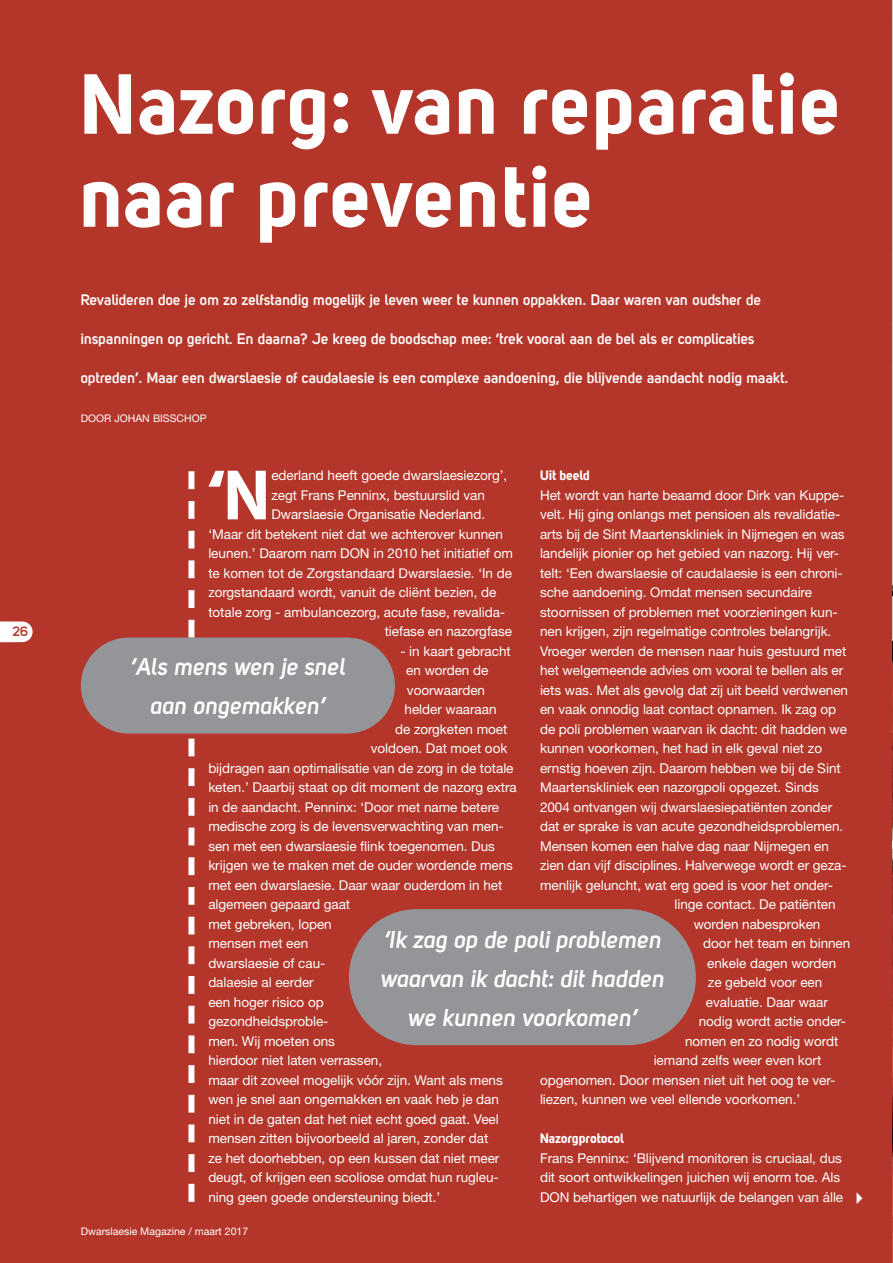
<style>
.page{position:relative;width:893px;height:1263px;background:#fff}
.page>*{position:absolute;margin:0;border:0;box-sizing:border-box;transform-origin:0 0}
.t1{font:84px/93px "Uni Sans Bold";letter-spacing:.015em;color:#fff}
.t2{font:68.7px "Uni Sans Bold";color:#fff}
.t3{font:24px/39px "Uni Sans Semi Bold Italic";color:#fff;text-align:center}
.t4{font:700 15px "Uni Sans Semi";color:#fff}
.t5{font:13.5px/19.5px "Helvetica Neue";color:#fff}
.t6{font:13.5px "Uni Sans Bold";color:#fff}
.t7{font:700 13.5px "Uni Sans Semi";color:#b43529}
.t8{font:13.5px "European Pi Three";color:#fff}
.t9{font:10.5px "Helvetica Neue";color:#fff}
.t10{font:10.5px "Helvetica Neue";color:#fff}
</style>
<div class="page">
<div style="left:0;top:0;width:892px;height:1263px;background:#b43529"></div>
<img style="left:892px;top:0;width:1px;height:1263px">
<svg style="left:0;top:621px;width:33px;height:21px"></svg>
<svg style="left:188px;top:489px;width:6px;height:695px"></svg>
<div style="left:188px;top:471px;width:6px;height:18px;background:#fff"></div>
<div style="left:188px;top:1184px;width:6px;height:18px;background:#fff"></div>
<div style="left:81px;top:637px;width:314px;height:96px;background:#939598;border-radius:48px"></div>
<div style="left:349px;top:909px;width:347px;height:136px;background:#939598;border-radius:68px"></div>
<p class="t7" style="left:13px;top:626px;width:17px">26</p>
<h1 class="t1" style="left:81px;top:68px;width:763px">Nazorg: van reparatie naar preventie</h1>
<p class="t4" style="left:81px;top:294px;width:682px">Revalideren doe je om zo zelfstandig mogelijk je leven weer te kunnen oppakken. Daar waren van oudsher de</p>
<p class="t4" style="left:81px;top:333px;width:675px">inspanningen op gericht. En daarna? Je kreeg de boodschap mee: ‘trek vooral aan de bel als er complicaties</p>
<p class="t4" style="left:81px;top:372px;width:709px">optreden’. Maar een dwarslaesie of caudalaesie is een complexe aandoening, die blijvende aandacht nodig maakt.</p>
<p class="t10" style="left:81px;top:414px;width:127px">DOOR JOHAN BISSCHOP</p>
<p class="t6" style="left:540px;top:471px;width:52px">Uit beeld</p>
<p class="t5" style="left:540px;top:486px;width:306px">Het wordt van harte beaamd door Dirk van Kuppe-</p>
<p class="t5" style="left:540px;top:506px;width:302px">velt. Hij ging onlangs met pensioen als revalidatie-</p>
<p class="t5" style="left:540px;top:525px;width:306px">arts bij de Sint Maartenskliniek in Nijmegen en was</p>
<p class="t5" style="left:540px;top:545px;width:301px">landelijk pionier op het gebied van nazorg. Hij ver-</p>
<p class="t5" style="left:540px;top:564px;width:304px">telt: ‘Een dwarslaesie of caudalaesie is een chroni-</p>
<p class="t5" style="left:540px;top:584px;width:274px">sche aandoening. Omdat mensen secundaire</p>
<p class="t5" style="left:540px;top:603px;width:299px">stoornissen of problemen met voorzieningen kun-</p>
<p class="t5" style="left:540px;top:623px;width:293px">nen krijgen, zijn regelmatige controles belangrijk.</p>
<p class="t5" style="left:540px;top:642px;width:308px">Vroeger werden de mensen naar huis gestuurd met</p>
<p class="t5" style="left:540px;top:662px;width:305px">het welgemeende advies om vooral te bellen als er</p>
<p class="t5" style="left:540px;top:681px;width:310px">iets was. Met als gevolg dat zij uit beeld verdwenen</p>
<p class="t5" style="left:540px;top:701px;width:298px">en vaak onnodig laat contact opnamen. Ik zag op</p>
<p class="t5" style="left:540px;top:720px;width:308px">de poli problemen waarvan ik dacht: dit hadden we</p>
<p class="t5" style="left:540px;top:740px;width:284px">kunnen voorkomen, het had in elk geval niet zo</p>
<p class="t5" style="left:540px;top:759px;width:302px">ernstig hoeven zijn. Daarom hebben we bij de Sint</p>
<p class="t5" style="left:540px;top:779px;width:280px">Maartenskliniek een nazorgpoli opgezet. Sinds</p>
<p class="t5" style="left:540px;top:798px;width:294px">2004 ontvangen wij dwarslaesiepatiënten zonder</p>
<p class="t5" style="left:540px;top:818px;width:305px">dat er sprake is van acute gezondheidsproblemen.</p>
<p class="t5" style="left:540px;top:837px;width:290px">Mensen komen een halve dag naar Nijmegen en</p>
<p class="t5" style="left:540px;top:857px;width:308px">zien dan vijf disciplines. Halverwege wordt er geza-</p>
<p class="t5" style="left:540px;top:876px;width:295px">menlijk geluncht, wat erg goed is voor het onder-</p>
<p class="t5" style="left:674px;top:896px;width:163px">linge contact. De patiënten</p>
<p class="t5" style="left:694px;top:915px;width:128px">worden nabesproken</p>
<p class="t5" style="left:703px;top:935px;width:149px">door het team en binnen</p>
<p class="t5" style="left:707px;top:954px;width:130px">enkele dagen worden</p>
<p class="t5" style="left:708px;top:974px;width:116px">ze gebeld voor een</p>
<p class="t5" style="left:706px;top:993px;width:123px">evaluatie. Daar waar</p>
<p class="t5" style="left:699px;top:1013px;width:149px">nodig wordt actie onder-</p>
<p class="t5" style="left:685px;top:1032px;width:155px">nomen en zo nodig wordt</p>
<p class="t5" style="left:654px;top:1052px;width:169px">iemand zelfs weer even kort</p>
<p class="t5" style="left:540px;top:1071px;width:297px">opgenomen. Door mensen niet uit het oog te ver-</p>
<p class="t5" style="left:540px;top:1091px;width:262px">liezen, kunnen we veel ellende voorkomen.’</p>
<p class="t6" style="left:540px;top:1133px;width:86px">Nazorgprotocol</p>
<p class="t5" style="left:540px;top:1149px;width:305px">Frans Penninx: ‘Blijvend monitoren is cruciaal, dus dit soort ontwikkelingen juichen wij enorm toe. Als<br>DON behartigen we natuurlijk de belangen van álle</p>
<h2 class="t2" style="left:208px;top:471px;width:65px">‘N</h2>
<p class="t5" style="left:271px;top:467px;width:237px">ederland heeft goede dwarslaesiezorg’,</p>
<p class="t5" style="left:271px;top:487px;width:215px">zegt Frans Penninx, bestuurslid van</p>
<p class="t5" style="left:271px;top:506px;width:215px">Dwarslaesie Organisatie Nederland.</p>
<p class="t5" style="left:208px;top:526px;width:296px">‘Maar dit betekent niet dat we achterover kunnen</p>
<p class="t5" style="left:208px;top:545px;width:306px">leunen.’ Daarom nam DON in 2010 het initiatief om</p>
<p class="t5" style="left:208px;top:565px;width:305px">te komen tot de Zorgstandaard Dwarslaesie. ‘In de</p>
<p class="t5" style="left:208px;top:584px;width:290px">zorgstandaard wordt, vanuit de cliënt bezien, de</p>
<p class="t5" style="left:208px;top:604px;width:298px">totale zorg - ambulancezorg, acute fase, revalida-</p>
<p class="t5" style="left:385px;top:623px;width:129px">tiefase en nazorgfase</p>
<p class="t5" style="left:400px;top:643px;width:112px">- in kaart gebracht</p>
<p class="t5" style="left:406px;top:662px;width:84px">en worden de</p>
<p class="t5" style="left:407px;top:682px;width:80px">voorwaarden</p>
<p class="t5" style="left:404px;top:701px;width:94px">helder waaraan</p>
<p class="t5" style="left:395px;top:721px;width:114px">de zorgketen moet</p>
<p class="t5" style="left:371px;top:740px;width:138px">voldoen. Dat moet ook</p>
<p class="t5" style="left:208px;top:760px;width:307px">bijdragen aan optimalisatie van de zorg in de totale</p>
<p class="t5" style="left:208px;top:779px;width:310px">keten.’ Daarbij staat op dit moment de nazorg extra</p>
<p class="t5" style="left:208px;top:799px;width:292px">in de aandacht. Penninx: ‘Door met name betere</p>
<p class="t5" style="left:208px;top:818px;width:297px">medische zorg is de levensverwachting van men-</p>
<p class="t5" style="left:208px;top:838px;width:288px">sen met een dwarslaesie flink toegenomen. Dus</p>
<p class="t5" style="left:208px;top:857px;width:306px">krijgen we te maken met de ouder wordende mens</p>
<p class="t5" style="left:208px;top:877px;width:296px">met een dwarslaesie. Daar waar ouderdom in het</p>
<p class="t5" style="left:208px;top:896px;width:143px">algemeen gepaard gaat</p>
<p class="t5" style="left:208px;top:916px;width:125px">met gebreken, lopen</p>
<p class="t5" style="left:208px;top:935px;width:101px">mensen met een</p>
<p class="t5" style="left:208px;top:954px;width:119px">dwarslaesie of cau-</p>
<p class="t5" style="left:208px;top:974px;width:107px">dalaesie al eerder</p>
<p class="t5" style="left:208px;top:993px;width:117px">een hoger risico op</p>
<p class="t5" style="left:208px;top:1013px;width:122px">gezondheidsproble-</p>
<p class="t5" style="left:208px;top:1032px;width:128px">men. Wij moeten ons</p>
<p class="t5" style="left:208px;top:1052px;width:175px">hierdoor niet laten verrassen,</p>
<p class="t5" style="left:208px;top:1071px;width:296px">maar dit zoveel mogelijk vóór zijn. Want als mens</p>
<p class="t5" style="left:208px;top:1091px;width:292px">wen je snel aan ongemakken en vaak heb je dan</p>
<p class="t5" style="left:208px;top:1110px;width:292px">niet in de gaten dat het niet echt goed gaat. Veel</p>
<p class="t5" style="left:208px;top:1130px;width:281px">mensen zitten bijvoorbeeld al jaren, zonder dat</p>
<p class="t5" style="left:208px;top:1149px;width:293px">ze het doorhebben, op een kussen dat niet meer</p>
<p class="t5" style="left:208px;top:1169px;width:292px">deugt, of krijgen een scoliose omdat hun rugleu-</p>
<p class="t5" style="left:208px;top:1188px;width:233px">ning geen goede ondersteuning biedt.’</p>
<h3 class="t3" style="left:130px;top:650px;width:217px">‘Als mens wen je snel aan ongemakken’</h3>
<h3 class="t3" style="left:380px;top:923px;width:285px">‘Ik zag op de poli problemen waarvan ik dacht: dit hadden we kunnen voorkomen’</h3>
<p class="t8" style="left:856px;top:1192px;width:8px">-</p>
<p class="t9" style="left:81px;top:1227px;width:169px">Dwarslaesie Magazine / maart 2017</p>
</div>
